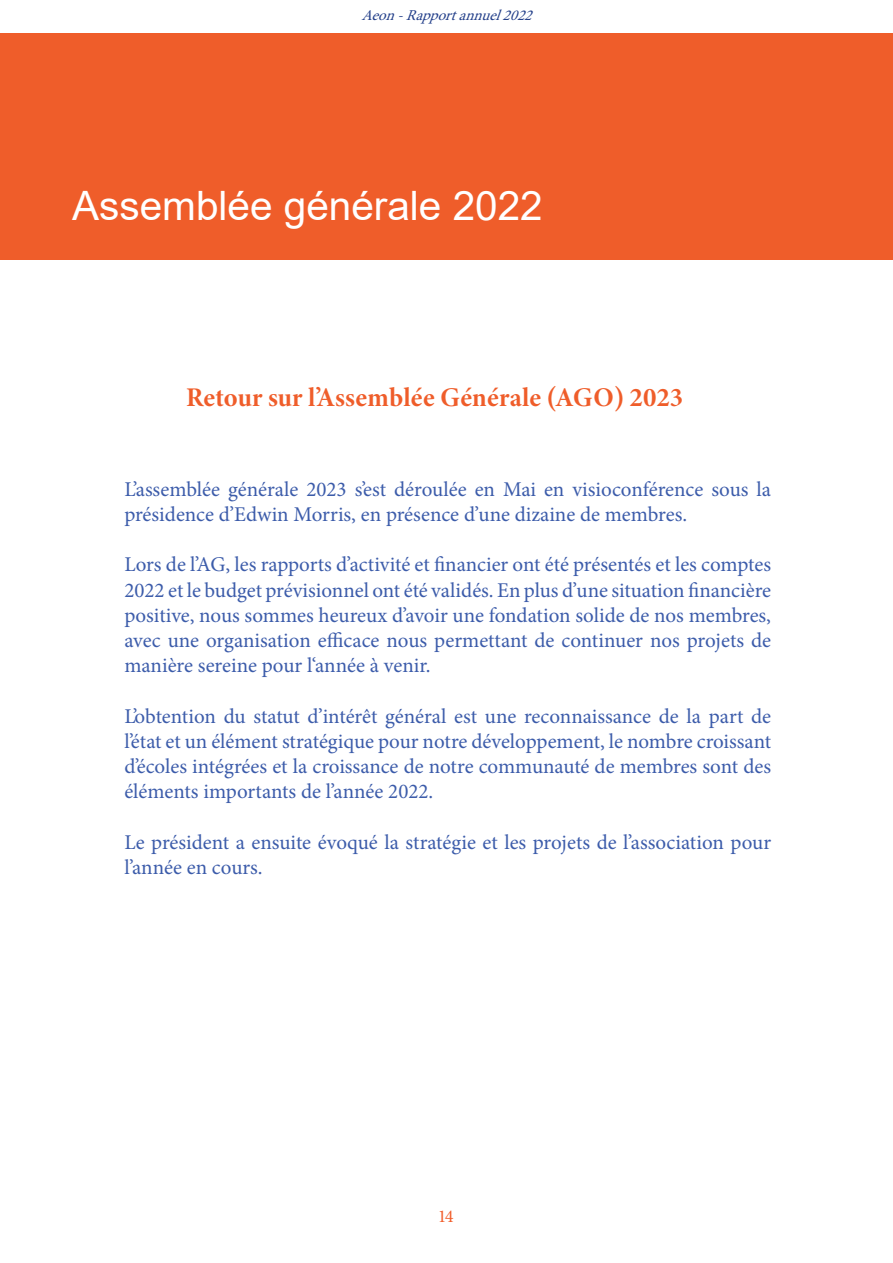
<style>
.page{position:relative;width:893px;height:1263px;background:#fff}
.page>*{position:absolute;margin:0;border:0;box-sizing:border-box;transform-origin:0 0}
.t1{font:40.5px "Arial";color:#fff}
.t2{font:27px "Minion Variable Concept";letter-spacing:.005em;color:#ef5d2a}
.t3{font:21px/25.2px "Minion Pro";color:#3c5caa}
.t4{font:18px "Minion Pro";color:#f15d2a}
.t5{font:italic 15px "Minion Pro";color:#24408a}
</style>
<div class="page">
<div style="left:0;top:33px;width:893px;height:226px;background:#ef5d2a"></div>
<p class="t5" style="left:362px;top:6px;width:179px">Aeon-Rapportannuel2022</p>
<p class="t1" style="left:72px;top:178px;width:472px">Assemblée générale 2022</p>
<p class="t2" style="left:186px;top:379px;width:499px">Retour sur l’Assemblée Générale (AGO) 2023</p>
<p class="t3" style="left:124px;top:477px;width:648px">L’assemblée générale 2023 s’est déroulée en Mai en visioconférence sous la présidence d’Edwin Morris, en présence d’une dizaine de membres.</p>
<p class="t3" style="left:124px;top:552px;width:648px;text-align:justify">Lors de l’AG, les rapports d’activité et financier ont été présentés et les comptes 2022 et le budget prévisionnel ont été validés. En plus d’une situation financière positive, nous sommes heureux d’avoir une fondation solide de nos membres, avec une organisation efficace nous permettant de continuer nos projets de manière sereine pour l‘année à venir.</p>
<p class="t3" style="left:124px;top:703px;width:648px;text-align:justify">L’obtention du statut d’intérêt général est une reconnaissance de la part de l’état et un élément stratégique pour notre développement, le nombre croissant d’écoles intégrées et la croissance de notre communauté de membres sont des éléments importants de l’année 2022.</p>
<p class="t3" style="left:124px;top:829px;width:648px">Le président a ensuite évoqué la stratégie et les projets de l’association pour l’année en cours.</p>
<p class="t4" style="left:439px;top:1204px;width:16px">14</p>
</div>
